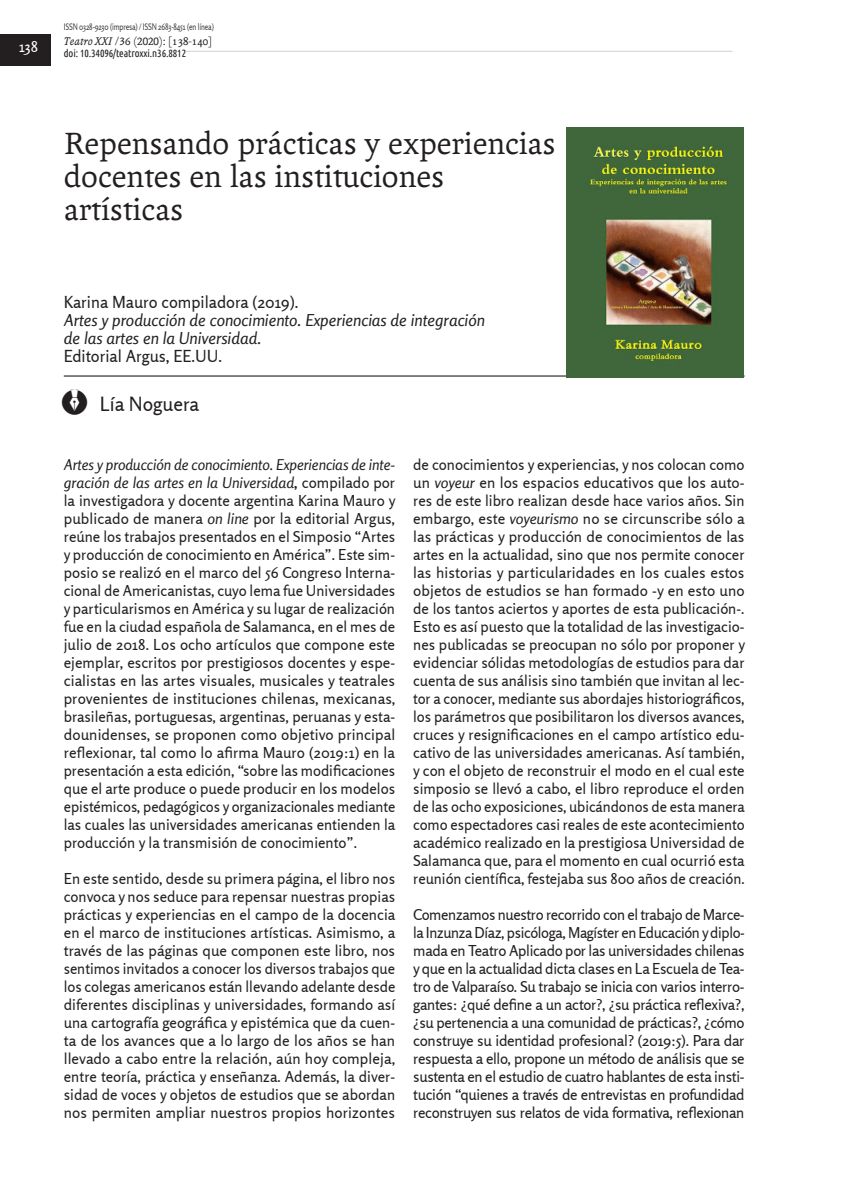
<style>
.page{position:relative;width:851px;height:1191px;background:#fff}
.page>*{position:absolute;margin:0;border:0;box-sizing:border-box;transform-origin:0 0}
.res-titulo{font:33px/33px "Andralis ND Os F";color:#231f20}
.t1{font:19.5px "Rosario";color:#231f20}
.res-datos{font:italic 16.5px/18px "Rosario";color:#231f20}
.res-texto-principal{font:15px/18px "Rosario";color:#231f20;text-align:justify}
.t2{font:15px "Rosario";color:#fff}
.t3{font:12px "Andralis NDSC";color:#231f20}
.t4{font:10.5px "Ubuntu Condensed";letter-spacing:-.01em;color:#231f20}
.t5{font:9px "Rosario";letter-spacing:-.02em;color:#3e3e3f;scale:.8 1}
.s1{font-family:"Andralis ND Os F";font-style:italic}
.s2{font-family:"Andralis ND Os F"}
.s3{font-style:normal}
.s4{font-family:"Iconospararevistasfilo Regula";font-size:33px}
.s5{font-style:italic}
.s6{font-weight:700}
</style>
<div class="page">
<hr style="left:127px;top:51px;width:605px;height:1px;background:#d1d2d4">
<div style="left:64px;top:46px;width:122px;height:15px;background:#fff"></div>
<div style="left:0;top:35px;width:50px;height:31px;background:#231f20"></div>
<hr style="left:64px;top:375px;width:680px;height:1px;background:#231f20">
<img style="left:567px;top:128px;width:176px;height:249px">
<p class="t2" style="left:19px;top:38px;width:20px">138</p>
<p class="t5" style="left:64px;top:22px;width:189px">ISSN 0328-9230 (impresa) / ISSN 2683-8451 (en línea)</p>
<p class="t3" style="left:64px;top:34px;width:150px"><span class="s1">Teatro XXI</span> /36 (2020): <span class="s2">[138-140]</span></p>
<p class="t4" style="left:64px;top:47px;width:124px">doi: 10.34096/teatroxxi.n36.8812</p>
<p class="res-titulo" style="left:64px;top:127px;width:493px">Repensando prácticas y experiencias docentes en las instituciones artísticas</p>
<p class="res-datos" style="left:64px;top:293px;width:422px"><span class="s3">Karina Mauro compiladora (2019).<br></span>Artes y producción de conocimiento. Experiencias de integración de las artes en la Universidad.<br><span class="s3">Editorial Argus, EE.UU.</span></p>
<p class="t1" style="left:64px;top:392px;width:137px"><span class="s4">"</span> Lía Noguera</p>
<p class="res-texto-principal" style="left:64px;top:455px;width:333px"><span class="s5">Artes y producción de conocimiento. Experiencias de inte&shy;gración de las artes en la Universidad</span><span class="s6">,</span> compilado por la investigadora y docente argentina Karina Mauro y publicado de manera <span class="s5">on line</span> por la editorial Argus, reúne los trabajos presentados en el Simposio “Artes y producción de conocimiento en América”. Este sim&shy;posio se realizó en el marco del 56 Congreso Interna&shy;cional de Americanistas, cuyo lema fue Universidades y particularismos en América y su lugar de realización fue en la ciudad española de Salamanca, en el mes de julio de 2018. Los ocho artículos que compone este ejemplar, escritos por prestigiosos docentes y espe&shy;cialistas en las artes visuales, musicales y teatrales provenientes de instituciones chilenas, mexicanas, brasileñas, portuguesas, argentinas, peruanas y esta&shy;dounidenses, se proponen como objetivo principal reflexionar, tal como lo afirma Mauro (2019:1) en la presentación a esta edición, “sobre las modificaciones que el arte produce o puede producir en los modelos epistémicos, pedagógicos y organizacionales mediante las cuales las universidades americanas entienden la producción y la transmisión de conocimiento”.</p>
<p class="res-texto-principal" style="left:64px;top:869px;width:333px">En este sentido, desde su primera página, el libro nos convoca y nos seduce para repensar nuestras propias prácticas y experiencias en el campo de la docencia en el marco de instituciones artísticas. Asimismo, a través de las páginas que componen este libro, nos sentimos invitados a conocer los diversos trabajos que los colegas americanos están llevando adelante desde diferentes disciplinas y universidades, formando así una cartografía geográfica y epistémica que da cuen&shy;ta de los avances que a lo largo de los años se han llevado a cabo entre la relación, aún hoy compleja, entre teoría, práctica y enseñanza. Además, la diver&shy;sidad de voces y objetos de estudios que se abordan nos permiten ampliar nuestros propios horizontes</p>
<p class="res-texto-principal" style="left:413px;top:455px;width:333px">de conocimientos y experiencias, y nos colocan como un <span class="s5">voyeur</span> en los espacios educativos que los auto&shy;res de este libro realizan desde hace varios años. Sin embargo, este <span class="s5">voyeurismo</span> no se circunscribe sólo a las prácticas y producción de conocimientos de las artes en la actualidad, sino que nos permite conocer las historias y particularidades en los cuales estos objetos de estudios se han formado -y en esto uno de los tantos aciertos y aportes de esta publicación-.<br>Esto es así puesto que la totalidad de las investigacio&shy;nes publicadas se preocupan no sólo por proponer y evidenciar sólidas metodologías de estudios para dar cuenta de sus análisis sino también que invitan al lec&shy;tor a conocer, mediante sus abordajes historiográficos, los parámetros que posibilitaron los diversos avances, cruces y resignificaciones en el campo artístico edu&shy;cativo de las universidades americanas. Así también, y con el objeto de reconstruir el modo en el cual este simposio se llevó a cabo, el libro reproduce el orden de las ocho exposiciones, ubicándonos de esta manera como espectadores casi reales de este acontecimiento académico realizado en la prestigiosa Universidad de Salamanca que, para el momento en cual ocurrió esta reunión científica, festejaba sus 800 años de creación.</p>
<p class="res-texto-principal" style="left:413px;top:905px;width:333px">Comenzamos nuestro recorrido con el trabajo de Marce&shy;la Inzunza Díaz, psicóloga, Magíster en Educación y diplo&shy;mada en Teatro Aplicado por las universidades chilenas y que en la actualidad dicta clases en La Escuela de Tea&shy;tro de Valparaíso. Su trabajo se inicia con varios interro&shy;gantes: ¿qué define a un actor?, ¿su práctica reflexiva?, ¿su pertenencia a una comunidad de prácticas?, ¿cómo construye su identidad profesional? (2019:5). Para dar respuesta a ello, propone un método de análisis que se sustenta en el estudio de cuatro hablantes de esta insti&shy;tución “quienes a través de entrevistas en profundidad reconstruyen sus relatos de vida formativa, reflexionan</p>
</div>
